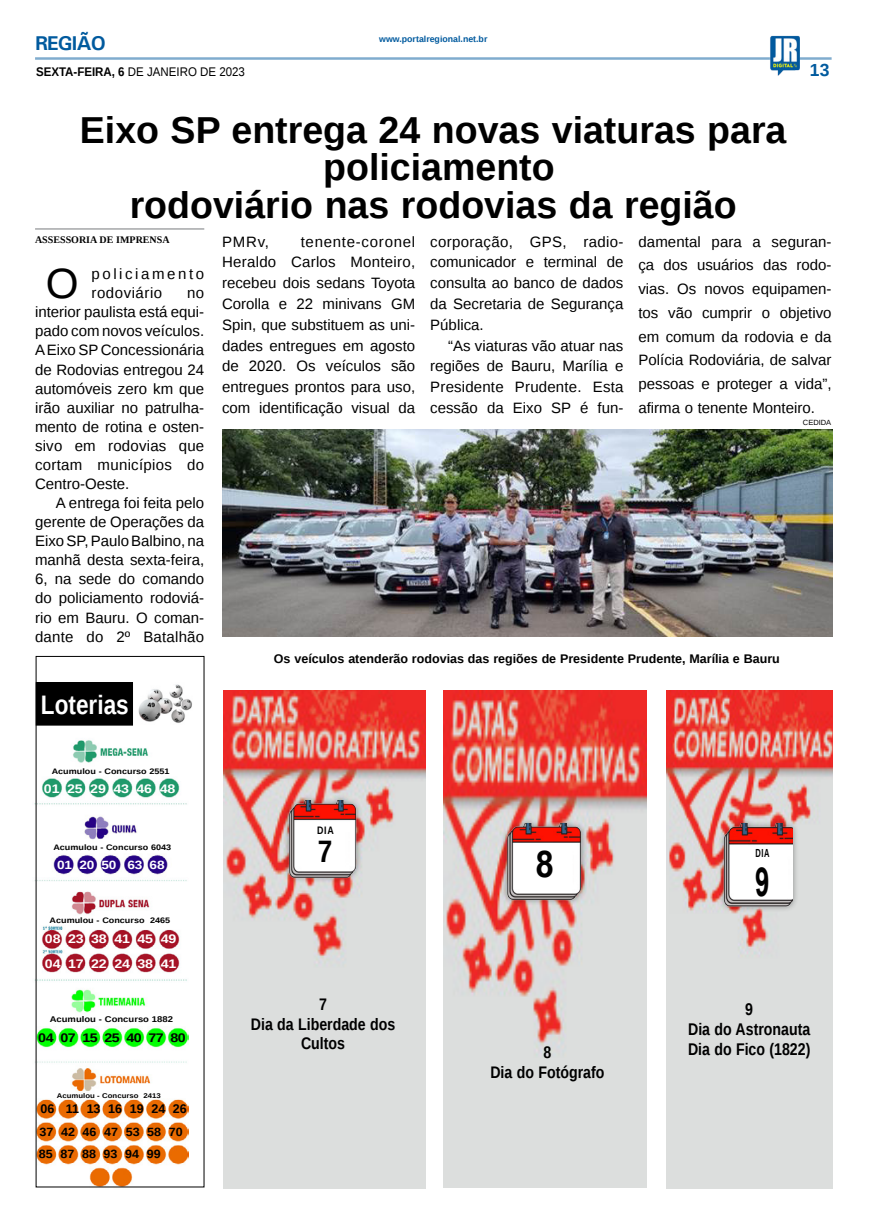
<style>
.page{position:relative;width:869px;height:1223px;background:#fff}
.page>*{position:absolute;margin:0;border:0;box-sizing:border-box;transform-origin:0 0}
.MATÉRIA{font:42.25px "Liberation Sans";color:#000}
.t1{font:700 40.12px "Arial";color:#000;scale:.64 1}
.TÍTULO{font:700 37.5px "Liberation Sans";color:#000}
.t2{font:700 36.88px "Arial";color:#000;scale:.91 1}
.LEGENDA{font:700 31px "Liberation Sans";color:#000;scale:.85 1}
.TÍTULO-2{font:700 26.75px "Liberation Sans";color:#fff;scale:.84 1}
.TITULO_PG{font:700 20px "Univers";letter-spacing:-.04em;color:#005a9e}
.LEGENDA-2{font:18.75px "Liberation Sans";color:#000;scale:.83 1}
.TÍTULO-3{font:700 17.5px "Liberation Sans";color:#005a9e}
.LEGENDA-3{font:700 16.88px "Liberation Sans";color:#000;scale:.84 1}
.LEGENDA-4{font:700 16.75px/19.8px "Liberation Sans";color:#000;text-align:center;scale:.85 1}
.MATÉRIA-2{font:15px/19.1px "Liberation Sans";color:#000;text-align:justify}
.MATÉRIA-3{font:15px/18.8px "Liberation Sans";letter-spacing:.17em;color:#000}
.LEGENDA-5{font:700 12.5px "Liberation Sans";color:#000}
.DATA_PG{font:12.5px "Liberation Sans";color:#000;scale:.92 1}
.MATÉRIA-4{font:700 12.5px "Liberation Sans";color:#000}
.t3{font:700 12.38px "Liberation Sans";letter-spacing:-.01em;color:#fff;scale:1.14 1}
.t4{font:700 12.38px "Liberation Sans";letter-spacing:-.03em;color:#000;scale:1.14 1}
.MATÉRIA-5{font:700 11.88px "Liberation Sans";color:#000;scale:1.05 1}
.t5{font:700 11.88px "Liberation Sans";letter-spacing:-.01em;color:#fff;scale:1.14 1}
.CRÉDITO_FOTO{font:700 11.62px "Liberation Sans";color:#000;scale:.64 1}
.CRÉDITO_FOTO-2{font:700 10.88px "Liberation Sans";color:#000;scale:.82 1}
.CRÉDITO_NOME{font:700 10px "Liberation Serif";color:#000}
.DATA_PG-2{font:700 8.75px "Liberation Sans";color:#005a9e}
.TÍTULO-4{font:700 8.25px "Liberation Sans";color:#000;scale:1.14 1}
.TÍTULO-5{font:700 7.88px "Liberation Sans";color:#000;scale:1.14 1}
.CRÉDITO_FOTO-3{font:7.5px "Liberation Sans";color:#000}
.TÍTULO-6{font:700 6.88px "Liberation Sans";color:#000;scale:1.14 1}
.s1{font-weight:700}
</style>
<div class="page">
<hr style="left:35px;top:57px;width:796px;height:3px;background:#005a9e">
<img style="left:769px;top:36px;width:30px;height:40px">
<img style="left:34px;top:733px;width:155px;height:455px">
<img style="left:138px;top:684px;width:54px;height:39px">
<div style="left:36px;top:682px;width:96px;height:43px;background:#000"></div>
<img style="left:223px;top:690px;width:202px;height:498px">
<div style="left:282px;top:793px;width:80px;height:90px;background:#000;opacity:.42"></div>
<img style="left:288px;top:800px;width:69px;height:82px">
<img style="left:666px;top:690px;width:165px;height:498px">
<div style="left:717px;top:816px;width:81px;height:96px;background:#000;opacity:.42"></div>
<img style="left:720px;top:823px;width:71px;height:88px">
<img style="left:443px;top:690px;width:203px;height:497px">
<div style="left:501px;top:816px;width:86px;height:89px;background:#000;opacity:.42"></div>
<img style="left:506px;top:823px;width:76px;height:81px">
<img style="left:223px;top:430px;width:608px;height:206px">
<hr style="left:35px;top:228px;width:169px;height:1px;background:#939598">
<p class="TITULO_PG" style="left:35px;top:31px;width:72px">REGIÃO</p>
<p class="DATA_PG" style="left:36px;top:65px;width:228px"><span class="s1">SEXTA-FEIRA, 6</span> DE JANEIRO DE 2023</p>
<p class="TÍTULO-3" style="left:809px;top:58px;width:21px">13</p>
<p class="DATA_PG-2" style="left:379px;top:33px;width:110px">www.portalregional.net.br</p>
<p class="TÍTULO" style="left:80px;top:104px;width:707px">Eixo SP entrega 24 novas viaturas para</p>
<p class="TÍTULO" style="left:323px;top:142px;width:233px">policiamento</p>
<p class="TÍTULO" style="left:130px;top:179px;width:608px">rodoviário nas rodovias da região</p>
<p class="CRÉDITO_NOME" style="left:35px;top:232px;width:136px">ASSESSORIA DE IMPRENSA</p>
<p class="MATÉRIA" style="left:46px;top:260px;width:34px">O</p>
<p class="MATÉRIA-3" style="left:91px;top:265px;width:114px">policiamento rodoviário</p>
<p class="MATÉRIA-2" style="left:222px;top:232px;width:194px;line-height:20.8px;text-indent:78px">tenente-coronel Heraldo Carlos Monteiro, recebeu dois sedans Toyota Corolla e 22 minivans GM Spin, que substituem as uni&shy;dades entregues em agosto de 2020. Os veículos são entregues prontos para uso, com identificação visual da</p>
<p class="MATÉRIA-2" style="left:430px;top:232px;width:194px;line-height:20.8px">corporação, GPS, radio&shy;comunicador e terminal de consulta ao banco de dados da Secretaria de Segurança Pública.</p>
<p class="MATÉRIA-2" style="left:638px;top:230px;width:194px;line-height:23.8px">damental para a seguran&shy;ça dos usuários das rodo&shy;vias. Os novos equipamen&shy;tos vão cumprir o objetivo em comum da rodovia e da Polícia Rodoviária, de salvar pessoas e proteger a vida”, afirma o tenente Monteiro.</p>
<p class="MATÉRIA-2" style="left:222px;top:232px;width:48px">PMRv,</p>
<p class="MATÉRIA-2" style="left:35px;top:284px;width:171px;text-indent:152px">no interior paulista está equi&shy;pado com novos veículos.<br>A Eixo SP Concessionária de Rodovias entregou 24 automóveis zero km que irão auxiliar no patrulha&shy;mento de rotina e osten&shy;sivo em rodovias que cortam municípios do Centro-Oeste.</p>
<p class="MATÉRIA-2" style="left:35px;top:494px;width:171px;text-indent:21px">A entrega foi feita pelo gerente de Operações da Eixo SP, Paulo Balbino, na manhã desta sexta-feira, 6, na sede do comando do policiamento rodoviá&shy;rio em Bauru. O coman&shy;dante do 2º Batalhão</p>
<p class="MATÉRIA-2" style="left:430px;top:336px;width:194px;line-height:20.8px;text-indent:18px">“As viaturas vão atuar nas regiões de Bauru, Marília e Presidente Prudente. Esta cessão da Eixo SP é fun-</p>
<p class="CRÉDITO_FOTO-3" style="left:802px;top:418px;width:30px">CEDIDA</p>
<p class="TÍTULO-2" style="left:41px;top:686px;width:106px">Loterias</p>
<p class="TÍTULO-5" style="left:52px;top:765px;width:105px">Acumulou - Concurso 2551</p>
<p class="t3" style="left:44px;top:779px;width:117px">01 25 29 43 46 48</p>
<p class="TÍTULO-5" style="left:53px;top:842px;width:105px">Acumulou - Concurso 6043</p>
<p class="t5" style="left:57px;top:856px;width:96px">01 20 50 63 68</p>
<p class="TÍTULO-5" style="left:50px;top:914px;width:107px">Acumulou - Concurso 2465</p>
<p class="t3" style="left:45px;top:930px;width:117px">08 23 38 41 45 49</p>
<p class="t3" style="left:45px;top:954px;width:117px">04 17 22 24 38 41</p>
<p class="TÍTULO-4" style="left:50px;top:1013px;width:110px">Acumulou - Concurso 1882</p>
<p class="t4" style="left:38px;top:1029px;width:131px">04 07 15 25 40 77 80</p>
<p class="TÍTULO-6" style="left:57px;top:1090px;width:93px">Acumulou - Concurso 2413</p>
<p class="MATÉRIA-4" style="left:40px;top:1100px;width:148px">06 11 13 16 19 24 26</p>
<p class="MATÉRIA-5" style="left:39px;top:1123px;width:138px">37 42 46 47 53 58 70</p>
<p class="MATÉRIA-5" style="left:39px;top:1145px;width:117px">85 87 88 93 94 99</p>
<p class="LEGENDA-5" style="left:274px;top:650px;width:507px">Os veículos atenderão rodovias das regiões de Presidente Prudente, Marília e Bauru</p>
<p class="CRÉDITO_FOTO-2" style="left:317px;top:822px;width:22px">DIA</p>
<p class="LEGENDA" style="left:318px;top:830px;width:19px">7</p>
<p class="LEGENDA-4" style="left:319px;top:993px;width:11px">7</p>
<p class="LEGENDA-4" style="left:251px;top:1013px;width:171px">Dia da Liberdade dos<br>Cultos</p>
<p class="t2" style="left:535px;top:838px;width:22px">8</p>
<p class="CRÉDITO_FOTO" style="left:755px;top:844px;width:24px">DIA</p>
<p class="t1" style="left:754px;top:854px;width:24px">9</p>
<p class="LEGENDA-3" style="left:745px;top:997px;width:11px">9</p>
<p class="LEGENDA-3" style="left:687px;top:1017px;width:147px">Dia do Astronauta</p>
<p class="LEGENDA-4" style="left:543px;top:1042px;width:11px">8</p>
<p class="LEGENDA-3" style="left:687px;top:1037px;width:147px">Dia do Fico (1822)</p>
<p class="LEGENDA-4" style="left:490px;top:1062px;width:136px">Dia do Fotógrafo</p>
<p class="LEGENDA-2" style="left:506px;top:1063px;width:95px">Desenhista</p>
</div>
